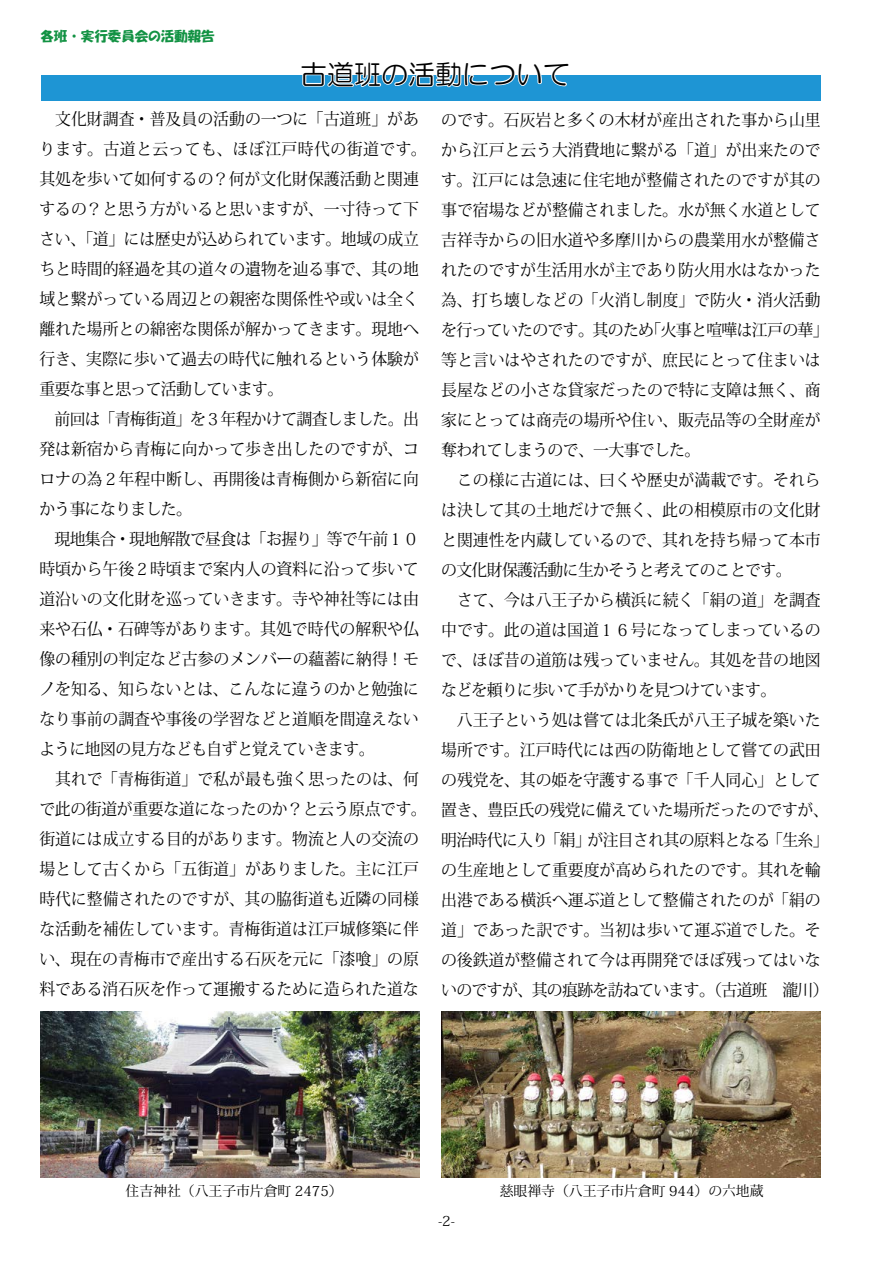
<style>
.page{position:relative;width:893px;height:1263px;background:#fff}
.page>*{position:absolute;margin:0;border:0;box-sizing:border-box;transform-origin:0 0}
.t1{font:27px "HG Maru Gothic MPRO";color:#000}
.t2{font:16.5px/30px "Koz Min Pro";color:#000;scale:.96 1}
.t3{font:13.8px "Koz Min Pro";color:#000}
.t4{font:13.5px "HGP Soei Kakupoptai";color:#129243}
</style>
<div class="page">
<div style="left:41px;top:75px;width:780px;height:25px;background:#1e95d4"></div>
<svg style="left:302px;top:75px;width:265px;height:13px"></svg>
<img style="left:40px;top:1011px;width:380px;height:167px">
<img style="left:441px;top:1011px;width:380px;height:167px">
<p class="t4" style="left:40px;top:30px;width:176px">各班・実行委員会の活動報告</p>
<h1 class="t1" style="left:300px;top:61px;width:271px">古道班の活動について</h1>
<p class="t2" style="left:39px;top:103px;width:405px">　文化財調査・普及員の活動の一つに「古道班」があります。古道と云っても、ほぼ江戸時代の街道です。其処を歩いて如何するの？何が文化財保護活動と関連するの？と思う方がいると思いますが、一寸待って下さい、「道」には歴史が込められています。地域の成立ちと時間的経過を其の道々の遺物を辿る事で、其の地域と繋がっている周辺との親密な関係性や或いは全く離れた場所との綿密な関係が解かってきます。現地へ行き、実際に歩いて過去の時代に触れるという体験が重要な事と思って活動しています。<br>　前回は「青梅街道」を３年程かけて調査しました。出発は新宿から青梅に向かって歩き出したのですが、コロナの為２年程中断し、再開後は青梅側から新宿に向かう事になりました。<br>　現地集合・現地解散で昼食は「お握り」等で午前１０時頃から午後２時頃まで案内人の資料に沿って歩いて道沿いの文化財を巡っていきます。寺や神社等には由来や石仏・石碑等があります。其処で時代の解釈や仏像の種別の判定など古参のメンバーの蘊蓄に納得！モノを知る、知らないとは、こんなに違うのかと勉強になり事前の調査や事後の学習などと道順を間違えないように地図の見方なども自ずと覚えていきます。<br>　其れで「青梅街道」で私が最も強く思ったのは、何で此の街道が重要な道になったのか？と云う原点です。街道には成立する目的があります。物流と人の交流の場として古くから「五街道」がありました。主に江戸時代に整備されたのですが、其の脇街道も近隣の同様な活動を補佐しています。青梅街道は江戸城修築に伴い、現在の青梅市で産出する石灰を元に「漆喰」の原料である消石灰を作って運搬するために造られた道な</p>
<p class="t2" style="left:441px;top:104px;width:405px">のです。石灰岩と多くの木材が産出された事から山里から江戸と云う大消費地に繋がる「道」が出来たのです。江戸には急速に住宅地が整備されたのですが其の事で宿場などが整備されました。水が無く水道として吉祥寺からの旧水道や多摩川からの農業用水が整備されたのですが生活用水が主であり防火用水はなかった為、打ち壊しなどの「火消し制度」で防火・消火活動を行っていたのです。其のため「火事と喧嘩は江戸の華」等と言いはやされたのですが、庶民にとって住まいは長屋などの小さな貸家だったので特に支障は無く、商家にとっては商売の場所や住い、販売品等の全財産が奪われてしまうので、一大事でした。<br>　この様に古道には、曰くや歴史が満載です。それらは決して其の土地だけで無く、此の相模原市の文化財と関連性を内蔵しているので、其れを持ち帰って本市の文化財保護活動に生かそうと考えてのことです。<br>　さて、今は八王子から横浜に続く「絹の道」を調査中です。此の道は国道１６号になってしまっているので、ほぼ昔の道筋は残っていません。其処を昔の地図などを頼りに歩いて手がかりを見つけています。<br>　八王子という処は嘗ては北条氏が八王子城を築いた場所です。江戸時代には西の防衛地として嘗ての武田の残党を、其の姫を守護する事で「千人同心」として置き、豊臣氏の残党に備えていた場所だったのですが、明治時代に入り「絹」が注目され其の原料となる「生糸」の生産地として重要度が高められたのです。其れを輸出港である横浜へ運ぶ道として整備されたのが「絹の道」であった訳です。当初は歩いて運ぶ道でした。その後鉄道が整備されて今は再開発でほぼ残ってはいないのですが、其の痕跡を訪ねています。（古道班　瀧川）</p>
<p class="t3" style="left:126px;top:1181px;width:219px">住吉神社（八王子市片倉町 2475）</p>
<p class="t3" style="left:500px;top:1181px;width:265px">慈眼禅寺（八王子市片倉町 944）の六地蔵</p>
<p class="t3" style="left:438px;top:1211px;width:18px">-2-</p>
</div>
